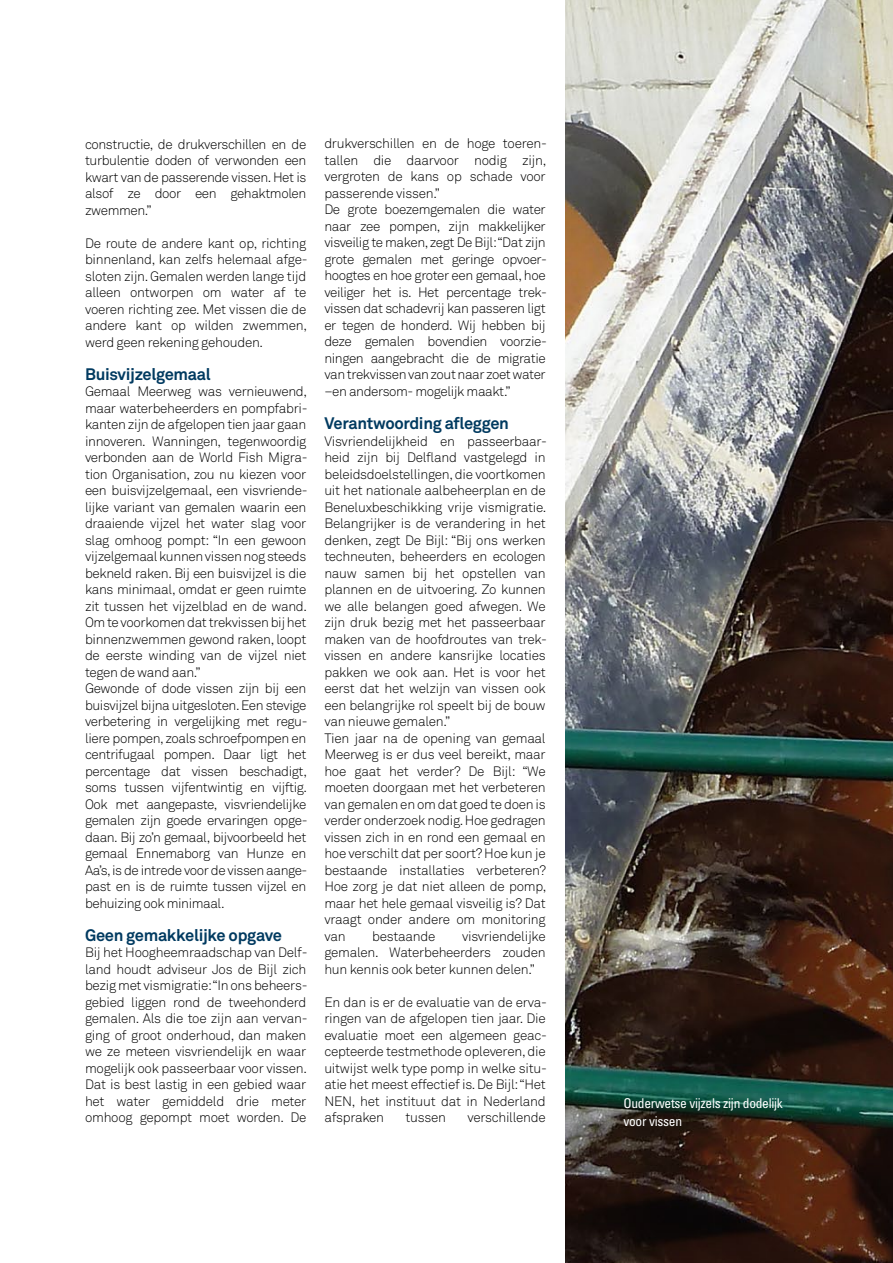
<style>
.page{position:relative;width:893px;height:1263px;background:#fff}
.page>*{position:absolute;margin:0;border:0;box-sizing:border-box;transform-origin:0 0}
.t1{font:700 16.5px "Akkurat";letter-spacing:-.02em;color:#003a60}
.t2{font:300 13.5px/16.5px "Akkurat";letter-spacing:-.025em;color:#000;text-align:justify}
.t3{font:condensed 13.5px/18px "Univers";letter-spacing:-.02em;color:#fff}
</style>
<div class="page">
<img style="left:565px;top:0;width:328px;height:1263px">
<p class="t2" style="left:85px;top:136px;width:223px">constructie, de drukverschillen en de turbulentie doden of verwonden een kwart van de passerende vissen. Het is alsof ze door een gehaktmolen zwemmen.”</p>
<p class="t2" style="left:85px;top:235px;width:224px">De route de andere kant op, richting binnenland, kan zelfs helemaal afge&shy;sloten zijn. Gemalen werden lange tijd alleen ontworpen om water af te voeren richting zee. Met vissen die de andere kant op wilden zwemmen, werd geen rekening gehouden.</p>
<p class="t1" style="left:85px;top:363px;width:127px">Buisvijzelgemaal</p>
<p class="t2" style="left:85px;top:383px;width:224px;text-align:left">Gemaal Meerweg was vernieuwend, maar waterbeheerders en pompfabri&shy;kanten zijn de afgelopen tien jaar gaan innoveren. Wanningen, tegenwoordig verbonden aan de World Fish Migra&shy;tion Organisation, zou nu kiezen voor een buisvijzelgemaal, een visvriende&shy;lijke variant van gemalen waarin een draaiende vijzel het water slag voor slag omhoog pompt: “In een gewoon vijzelgemaal kunnen vissen nog steeds bekneld raken. Bij een buisvijzel is die kans minimaal, omdat er geen ruimte zit tussen het vijzelblad en de wand.<br>Om te voorkomen dat trekvissen bij het binnenzwemmen gewond raken, loopt de eerste winding van de vijzel niet tegen de wand aan.”<br>Gewonde of dode vissen zijn bij een buisvijzel bijna uitgesloten. Een stevige verbetering in vergelijking met regu&shy;liere pompen, zoals schroefpompen en centrifugaal pompen. Daar ligt het percentage dat vissen beschadigt, soms tussen vijfentwintig en vijftig.<br>Ook met aangepaste, visvriendelijke gemalen zijn goede ervaringen opge&shy;daan. Bij zo’n gemaal, bijvoorbeeld het gemaal Ennemaborg van Hunze en Aa’s, is de intrede voor de vissen aange&shy;past en is de ruimte tussen vijzel en behuizing ook minimaal.</p>
<p class="t1" style="left:85px;top:924px;width:199px">Geen gemakkelijke opgave</p>
<p class="t2" style="left:85px;top:944px;width:224px">Bij het Hoogheemraadschap van Delf&shy;land houdt adviseur Jos de Bijl zich bezig met vismigratie: “In ons beheers&shy;gebied liggen rond de tweehonderd gemalen. Als die toe zijn aan vervan&shy;ging of groot onderhoud, dan maken we ze meteen visvriendelijk en waar mogelijk ook passeerbaar voor vissen.<br>Dat is best lastig in een gebied waar het water gemiddeld drie meter omhoog gepompt moet worden. De</p>
<p class="t2" style="left:324px;top:136px;width:224px;text-align:left">drukverschillen en de hoge toeren&shy;tallen die daarvoor nodig zijn, vergroten de kans op schade voor passerende vissen.”<br>De grote boezemgemalen die water naar zee pompen, zijn makkelijker visveilig te maken, zegt De Bijl: “Dat zijn grote gemalen met geringe opvoer&shy;hoogtes en hoe groter een gemaal, hoe veiliger het is. Het percentage trek&shy;vissen dat schadevrij kan passeren ligt er tegen de honderd. Wij hebben bij deze gemalen bovendien voorzie&shy;ningen aangebracht die de migratie van trekvissen van zout naar zoet water –en andersom- mogelijk maakt.”</p>
<p class="t1" style="left:324px;top:413px;width:186px">Verantwoording afleggen</p>
<p class="t2" style="left:324px;top:433px;width:224px;text-align:left">Visvriendelijkheid en passeerbaar&shy;heid zijn bij Delfland vastgelegd in beleidsdoelstellingen, die voortkomen uit het nationale aalbeheerplan en de Beneluxbeschikking vrije vismigratie.<br>Belangrijker is de verandering in het denken, zegt De Bijl: “Bij ons werken techneuten, beheerders en ecologen nauw samen bij het opstellen van plannen en de uitvoering. Zo kunnen we alle belangen goed afwegen. We zijn druk bezig met het passeerbaar maken van de hoofdroutes van trek&shy;vissen en andere kansrijke locaties pakken we ook aan. Het is voor het eerst dat het welzijn van vissen ook een belangrijke rol speelt bij de bouw van nieuwe gemalen.”<br>Tien jaar na de opening van gemaal Meerweg is er dus veel bereikt, maar hoe gaat het verder? De Bijl: “We moeten doorgaan met het verbeteren van gemalen en om dat goed te doen is verder onderzoek nodig. Hoe gedragen vissen zich in en rond een gemaal en hoe verschilt dat per soort? Hoe kun je bestaande installaties verbeteren?<br>Hoe zorg je dat niet alleen de pomp, maar het hele gemaal visveilig is? Dat vraagt onder andere om monitoring van</p>
<p class="t2" style="left:324px;top:928px;width:223px;text-indent:138px">visvriendelijke gemalen. Waterbeheerders zouden hun kennis ook beter kunnen delen.”</p>
<p class="t2" style="left:324px;top:994px;width:224px">En dan is er de evaluatie van de erva&shy;ringen van de afgelopen tien jaar. Die evaluatie moet een algemeen geac&shy;cepteerde testmethode opleveren, die uitwijst welk type pomp in welke situ&shy;atie het meest effectief is. De Bijl: “Het NEN, het instituut dat in Nederland afspraken</p>
<p class="t2" style="left:372px;top:928px;width:65px">bestaande</p>
<p class="t2" style="left:406px;top:1109px;width:42px">tussen</p>
<p class="t2" style="left:468px;top:1109px;width:80px">verschillende</p>
<p class="t3" style="left:623px;top:1094px;width:161px">Ouderwetse vijzels zijn dodelijk voor vissen</p>
</div>
